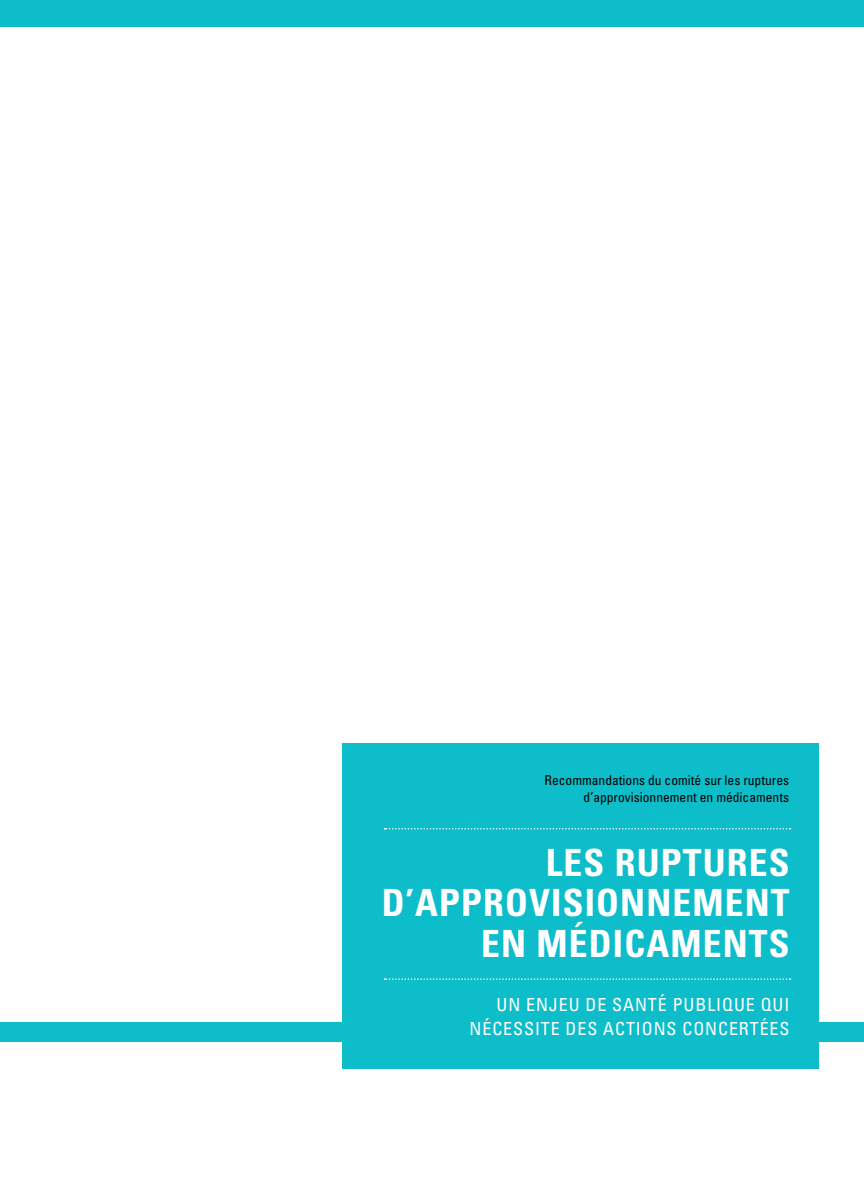
<style>
.page{position:relative;width:864px;height:1188px;background:#fff}
.page>*{position:absolute;margin:0;border:0;box-sizing:border-box;transform-origin:0 0}
.t1{font:700 condensed 37.5px/40.5px "Univers";letter-spacing:.03em;color:#fff;text-align:right}
.t2{font:condensed 18px/24px "Univers";letter-spacing:.05em;color:#fff;text-align:right}
.t3{font:condensed 13.5px/16.5px "Univers";color:#000;text-align:right}
</style>
<div class="page">
<div style="left:0;top:1022px;width:864px;height:20px;background:#0dbdca"></div>
<div style="left:343px;top:743px;width:476px;height:326px;background:#0dbdca"></div>
<div style="left:0;top:0;width:864px;height:27px;background:#0dbdca"></div>
<svg style="left:384px;top:978px;width:407px;height:2px"></svg>
<svg style="left:384px;top:828px;width:407px;height:2px"></svg>
<p class="t3" style="left:545px;top:772px;width:246px">Recommandations du comité sur les ruptures d’approvisionnement en médicaments</p>
<h1 class="t1" style="left:382px;top:842px;width:409px">LES RUPTURES<br>D’APPROVISIONNEMENT<br>EN MÉDICAMENTS</h1>
<h2 class="t2" style="left:470px;top:992px;width:321px">Un enjeu de santé pu bliqu e qu i nécessite des actions concertées</h2>
</div>
